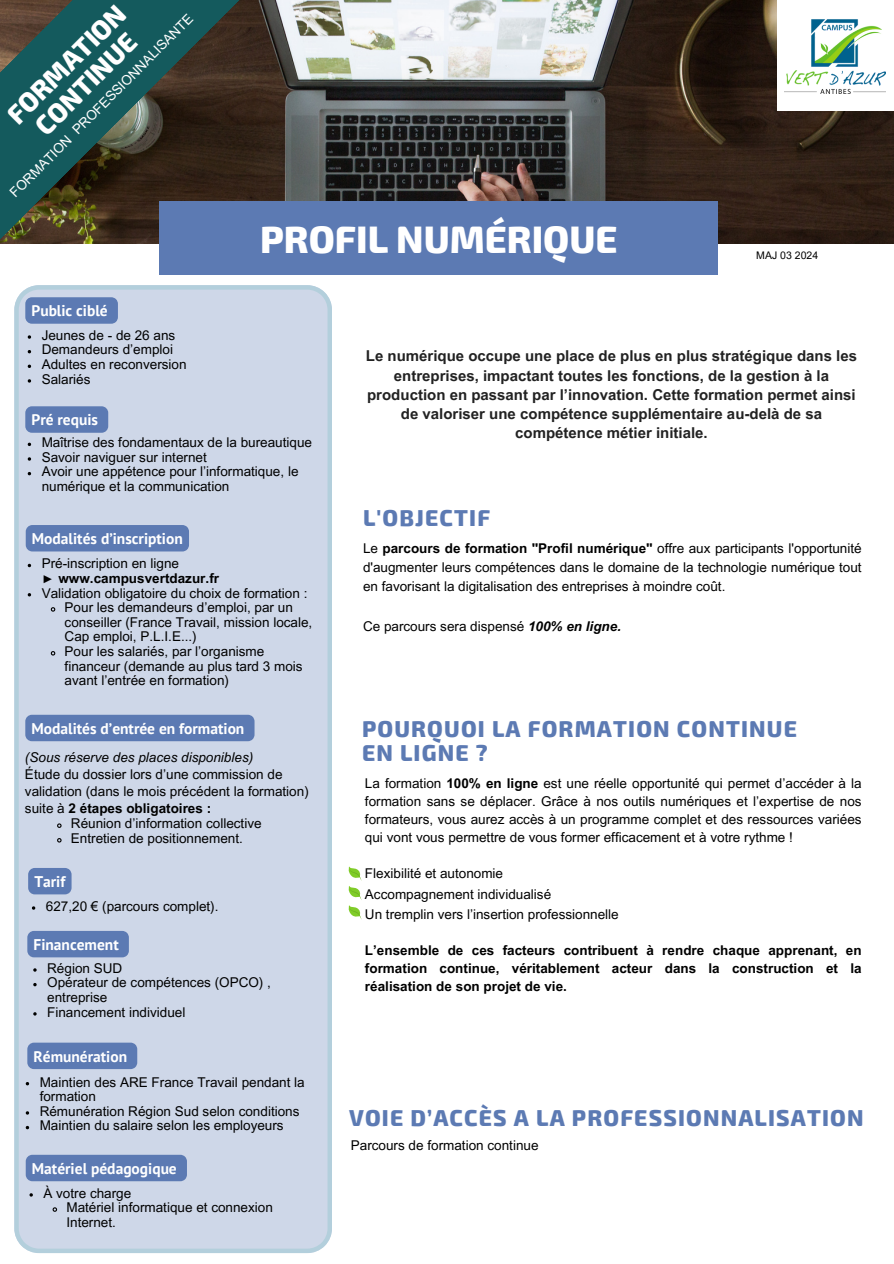
<style>
.page{position:relative;width:894px;height:1264px;background:#fff}
.page>*{position:absolute;margin:0;border:0;box-sizing:border-box;transform-origin:0 0}
.t1{font:800 37.5px "Exo 2";color:#fff}
.t2{font:800 26.4px/27.8px "Exo 2";color:#fff;text-align:center}
.t3{font:800 22.5px "Exo 2";letter-spacing:.05em;color:#5c7ab3}
.t4{font:700 15.45px "PT Sans";color:#fff}
.t5{font:700 15px/19.2px "Arial MT Pro";color:#222;text-align:center}
.t6{font:13.5px/14.7px "Arial MT Pro";color:#000}
.t7{font:700 13.5px/18px "Arial MT Pro";color:#000;text-align:justify}
.t8{font:italic 13.5px "Arial MT Pro";color:#000}
.t9{font:13.5px "Arial MT Pro";color:#fff}
.t10{font:10.5px "Arial MT Pro";color:#000}
.s1{font-family:"Liberation Serif";font-weight:400}
.s2{font-weight:700}
.s3{font-weight:700;font-style:italic}
</style>
<div class="page">
<img style="left:270px;top:0;width:623px;height:244px">
<div style="left:14px;top:285px;width:318px;height:968px;background:#ced7e8"></div>
<div style="left:777px;top:0;width:116px;height:111px;background:#fff"></div>
<img style="left:784px;top:19px;width:101px;height:74px">
<div style="left:159px;top:201px;width:558px;height:73px;background:#5c7ab3"></div>
<svg style="left:0;top:0;width:270px;height:244px;background:#2f4542"></svg>
<svg style="left:348px;top:866px;width:13px;height:53px"></svg>
<svg style="left:25px;top:297px;width:93px;height:27px;background:#607db5"></svg>
<svg style="left:28px;top:335px;width:3px;height:4px"></svg>
<svg style="left:28px;top:364px;width:3px;height:4px"></svg>
<div style="left:25px;top:406px;width:83px;height:27px;background:#5c7ab3;border-radius:7px"></div>
<svg style="left:28px;top:442px;width:3px;height:4px"></svg>
<div style="left:26px;top:525px;width:163px;height:26px;background:#5c7ab3"></div>
<svg style="left:50px;top:606px;width:6px;height:6px"></svg>
<svg style="left:50px;top:650px;width:6px;height:6px"></svg>
<div style="left:25px;top:714px;width:229px;height:27px;background:#5c7ab3"></div>
<svg style="left:56px;top:822px;width:6px;height:6px"></svg>
<svg style="left:56px;top:837px;width:6px;height:6px"></svg>
<svg style="left:26px;top:1081px;width:3px;height:4px"></svg>
<svg style="left:26px;top:1125px;width:3px;height:4px"></svg>
<svg style="left:28px;top:868px;width:44px;height:26px"></svg>
<div style="left:27px;top:930px;width:102px;height:27px;background:#5c7ab3"></div>
<svg style="left:33px;top:968px;width:4px;height:3px"></svg>
<svg style="left:33px;top:982px;width:4px;height:4px"></svg>
<svg style="left:33px;top:1012px;width:4px;height:3px"></svg>
<div style="left:27px;top:1042px;width:110px;height:27px;background:#5c7ab3"></div>
<div style="left:26px;top:1154px;width:161px;height:27px;background:#5c7ab3"></div>
<svg style="left:29px;top:1193px;width:4px;height:3px"></svg>
<svg style="left:52px;top:1206px;width:6px;height:6px"></svg>
<p class="t2" style="left:1px;top:108px;width:157px;rotate:-45deg">FORMATION<br>CONTINUE</p>
<h4 class="t9" style="left:9px;top:191px;width:254px;rotate:-45deg">FORMATION PROFESSIONNALISANTE</h4>
<p class="t1" style="left:260px;top:215px;width:359px">PROFIL NUMÉRIQUE</p>
<p class="t10" style="left:756px;top:251px;width:63px">MAJ 03 2024</p>
<p class="t4" style="left:31px;top:300px;width:78px">Public ciblé</p>
<p class="t6" style="left:42px;top:329px;width:135px">Jeunes de - de 26 ans</p>
<p class="t6" style="left:42px;top:344px;width:133px">Demandeurs d’emploi</p>
<p class="t6" style="left:42px;top:359px;width:146px">Adultes en reconversion</p>
<h4 class="t6" style="left:42px;top:373px;width:50px">Salariés</h4>
<p class="t4" style="left:31px;top:409px;width:68px">Pré requis</p>
<p class="t6" style="left:42px;top:437px;width:272px">Maîtrise des fondamentaux de la bureautique</p>
<p class="t6" style="left:42px;top:451px;width:167px">Savoir naviguer sur internet</p>
<p class="t6" style="left:42px;top:466px;width:258px">Avoir une appétence pour l’informatique, le numérique et la communication</p>
<h4 class="t4" style="left:32px;top:528px;width:152px">Modalités d’inscription</h4>
<p class="t6" style="left:42px;top:558px;width:139px">Pré-inscription en ligne</p>
<h4 class="t7" style="left:41px;top:571px;width:179px"><span class="s1">►</span> www.campusvertdazur.fr</h4>
<p class="t6" style="left:42px;top:587px;width:267px">Validation obligatoire du choix de formation :</p>
<p class="t6" style="left:65px;top:602px;width:249px">Pour les demandeurs d’emploi, par un conseiller (France Travail, mission locale,<br>Cap emploi, P.L.I.E...)</p>
<p class="t6" style="left:65px;top:645px;width:239px">Pour les salariés, par l’organisme financeur (demande au plus tard 3 mois avant l’entrée en formation)</p>
<h4 class="t4" style="left:31px;top:718px;width:214px">Modalités d’entrée en formation</h4>
<p class="t8" style="left:25px;top:752px;width:230px">(Sous réserve des places disponibles)</p>
<p class="t6" style="left:25px;top:767px;width:285px;line-height:16.8px">Étude du dossier lors d’une commission de validation (dans le mois précédent la formation) suite à <span class="s2">2 étapes obligatoires :</span></p>
<p class="t6" style="left:71px;top:818px;width:192px">Réunion d’information collective</p>
<h4 class="t6" style="left:71px;top:832px;width:173px">Entretien de positionnement.</h4>
<p class="t4" style="left:34px;top:871px;width:32px">Tarif</p>
<p class="t6" style="left:46px;top:900px;width:174px">627,20 € (parcours complet).</p>
<p class="t4" style="left:34px;top:934px;width:87px">Financement</p>
<p class="t6" style="left:47px;top:962px;width:77px">Région SUD</p>
<p class="t6" style="left:47px;top:977px;width:225px">Opérateur de compétences (OPCO) , entreprise</p>
<p class="t6" style="left:47px;top:1006px;width:140px">Financement individuel</p>
<h3 class="t4" style="left:34px;top:1045px;width:95px">Rémunération</h3>
<p class="t6" style="left:40px;top:1076px;width:266px">Maintien des ARE France Travail pendant la formation</p>
<p class="t6" style="left:40px;top:1105px;width:261px">Rémunération Région Sud selon conditions</p>
<h4 class="t6" style="left:40px;top:1119px;width:245px">Maintien du salaire selon les employeurs</h4>
<p class="t4" style="left:32px;top:1157px;width:146px">Matériel pédagogique</p>
<p class="t6" style="left:43px;top:1187px;width:89px">À votre charge</p>
<p class="t6" style="left:66px;top:1201px;width:208px">Matériel informatique et connexion<br>Internet.</p>
<p class="t5" style="left:366px;top:348px;width:492px">Le numérique occupe une place de plus en plus stratégique dans les entreprises, impactant toutes les fonctions, de la gestion à la production en passant par l’innovation. Cette formation permet ainsi de valoriser une compétence supplémentaire au-delà de sa compétence métier initiale.</p>
<p class="t3" style="left:363px;top:503px;width:129px">L'OBJECTIF</p>
<p class="t6" style="left:363px;top:541px;width:500px;line-height:18.8px;text-align:justify">Le <span class="s2">parcours de formation "Profil numérique"</span> offre aux participants l'opportunité d'augmenter leurs compétences dans le domaine de la technologie numérique tout en favorisant la digitalisation des entreprises à moindre coût.</p>
<h1 class="t6" style="left:363px;top:621px;width:259px">Ce parcours sera dispensé <span class="s3">100% en ligne.</span></h1>
<p class="t3" style="left:362px;top:714px;width:436px">POURQUOI LA FORMATION CONTINUE</p>
<p class="t3" style="left:362px;top:738px;width:127px">EN LIGNE ?</p>
<p class="t6" style="left:365px;top:776px;width:498px;line-height:18px;text-align:justify">La formation <span class="s2">100% en ligne</span> est une réelle opportunité qui permet d’accéder à la formation sans se déplacer. Grâce à nos outils numériques et l’expertise de nos formateurs, vous aurez accès à un programme complet et des ressources variées qui vont vous permettre de vous former efficacement et à votre rythme !</p>
<h4 class="t6" style="left:365px;top:868px;width:140px">Flexibilité et autonomie</h4>
<p class="t6" style="left:365px;top:888px;width:188px">Accompagnement individualisé</p>
<p class="t6" style="left:365px;top:908px;width:255px">Un tremplin vers l’insertion professionnelle</p>
<p class="t7" style="left:365px;top:942px;width:498px">L’ensemble de ces facteurs contribuent à rendre chaque apprenant, en formation continue, véritablement acteur dans la construction et la réalisation de son projet de vie.</p>
<h4 class="t3" style="left:349px;top:1102px;width:516px">VOIE D’ACCÈS A LA PROFESSIONNALISATION</h4>
<p class="t6" style="left:351px;top:1139px;width:189px">Parcours de formation continue</p>
</div>
